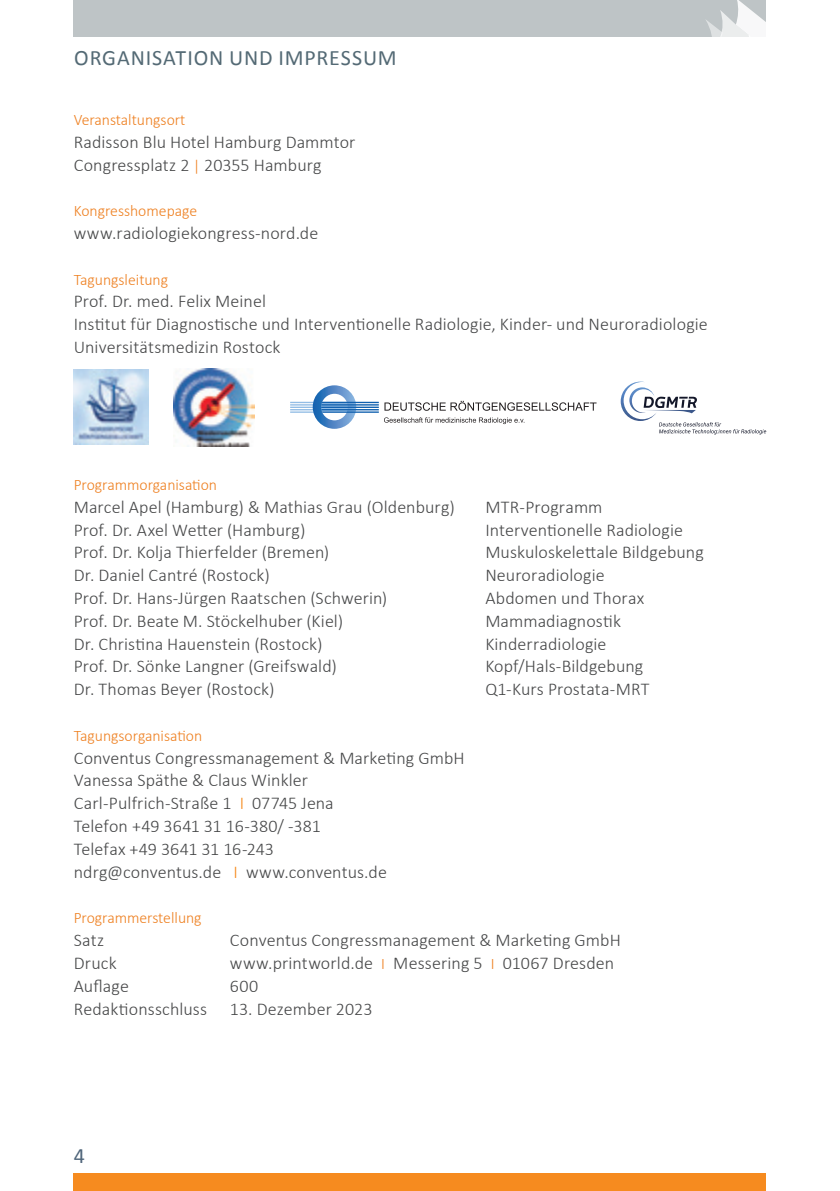
<style>
.page{position:relative;width:840px;height:1191px;background:#fff}
.page>*{position:absolute;margin:0;border:0;box-sizing:border-box;transform-origin:0 0}
.t1{font:22px "Calibri";letter-spacing:.035em;color:#546a75}
.t2{font:22px "Calibri";color:#4f657a}
.t3{font:300 18px/22.8px "Calibri";letter-spacing:.005em;color:#464748}
.t4{font:300 16px "Calibri";color:#ee7f1f}
.s1{font-size:16px;color:#ee7f1f}
.s2{color:#f68b1f}
</style>
<div class="page">
<div style="left:74px;top:1174px;width:691px;height:17px;background:#f68b1f"></div>
<div style="left:74px;top:0;width:691px;height:36px;background:#bec4c6"></div>
<svg style="left:706px;top:0;width:59px;height:36px"></svg>
<img style="left:74px;top:370px;width:74px;height:74px">
<img style="left:174px;top:369px;width:80px;height:78px">
<svg style="left:384px;top:401px;width:212px;height:23px"></svg>
<svg style="left:290px;top:385px;width:88px;height:44px"></svg>
<svg style="left:656px;top:397px;width:40px;height:16px"></svg>
<img style="left:620px;top:381px;width:36px;height:40px">
<svg style="left:659px;top:422px;width:106px;height:12px"></svg>
<p class="t1" style="left:74px;top:43px;width:324px">ORGANISATION UND IMPRESSUM</p>
<p class="t4" style="left:74px;top:110px;width:113px">Veranstaltungsort</p>
<p class="t3" style="left:74px;top:130px;width:283px">Radisson Blu Hotel Hamburg Dammtor<br>Congressplatz 2 <span class="s1">|</span> 20355 Hamburg</p>
<p class="t4" style="left:74px;top:201px;width:125px">Kongresshomepage</p>
<p class="t3" style="left:74px;top:221px;width:246px">www.radiologiekongress-nord.de</p>
<p class="t4" style="left:74px;top:269px;width:96px">Tagungsleitung</p>
<p class="t3" style="left:74px;top:290px;width:635px">Prof. Dr. med. Felix Meinel<br>Institut für Diagnostische und Interventionelle Radiologie, Kinder- und Neuroradiologie<br>Universitätsmedizin Rostock</p>
<p class="t4" style="left:74px;top:475px;width:145px">Programmorganisation</p>
<p class="t3" style="left:74px;top:495px;width:382px">Marcel Apel (Hamburg) &amp; Mathias Grau (Oldenburg)</p>
<p class="t3" style="left:485px;top:495px;width:119px">MTR-Programm</p>
<p class="t3" style="left:74px;top:518px;width:233px">Prof. Dr. Axel Wetter (Hamburg)</p>
<p class="t3" style="left:485px;top:518px;width:199px">Interventionelle Radiologie</p>
<p class="t3" style="left:74px;top:541px;width:257px">Prof. Dr. Kolja Thierfelder (Bremen)</p>
<p class="t3" style="left:485px;top:541px;width:220px">Muskuloskelettale Bildgebung</p>
<p class="t3" style="left:74px;top:563px;width:197px">Dr. Daniel Cantré (Rostock)</p>
<p class="t3" style="left:485px;top:563px;width:121px">Neuroradiologie</p>
<p class="t3" style="left:74px;top:586px;width:315px">Prof. Dr. Hans-Jürgen Raatschen (Schwerin)</p>
<p class="t3" style="left:485px;top:586px;width:160px">Abdomen und Thorax</p>
<p class="t3" style="left:74px;top:609px;width:271px">Prof. Dr. Beate M. Stöckelhuber (Kiel)</p>
<p class="t3" style="left:485px;top:609px;width:137px">Mammadiagnostik</p>
<p class="t3" style="left:74px;top:632px;width:250px">Dr. Christina Hauenstein (Rostock)</p>
<p class="t3" style="left:485px;top:632px;width:123px">Kinderradiologie</p>
<p class="t3" style="left:74px;top:655px;width:264px">Prof. Dr. Sönke Langner (Greifswald)</p>
<p class="t3" style="left:485px;top:655px;width:159px">Kopf/Hals-Bildgebung</p>
<p class="t3" style="left:74px;top:677px;width:202px">Dr. Thomas Beyer (Rostock)</p>
<p class="t3" style="left:485px;top:677px;width:165px">Q1-Kurs Prostata-MRT</p>
<p class="t4" style="left:74px;top:725px;width:130px">Tagungsorganisation</p>
<p class="t3" style="left:74px;top:746px;width:392px">Conventus Congressmanagement &amp; Marketing GmbH Vanessa Späthe &amp; Claus Winkler<br>Carl-Pulfrich-Straße 1 <span class="s2">I</span> 07745 Jena<br>Telefon +49 3641 31 16-380/ -381<br>Telefax +49 3641 31 16-243<br>ndrg@conventus.de <span class="s2">I</span> www.conventus.de</p>
<p class="t4" style="left:74px;top:908px;width:129px">Programmerstellung</p>
<p class="t3" style="left:74px;top:928px;width:32px">Satz</p>
<p class="t3" style="left:230px;top:928px;width:392px">Conventus Congressmanagement &amp; Marketing GmbH</p>
<p class="t3" style="left:74px;top:951px;width:44px">Druck</p>
<p class="t3" style="left:230px;top:951px;width:385px">www.printworld.de <span class="s1">I</span> Messering 5 <span class="s1">I</span> 01067 Dresden</p>
<p class="t3" style="left:74px;top:974px;width:57px">Auflage</p>
<p class="t3" style="left:230px;top:974px;width:30px">600</p>
<p class="t3" style="left:74px;top:997px;width:135px">Redaktionsschluss</p>
<p class="t3" style="left:230px;top:997px;width:144px">13. Dezember 2023</p>
<p class="t2" style="left:74px;top:1142px;width:13px">4</p>
</div>
